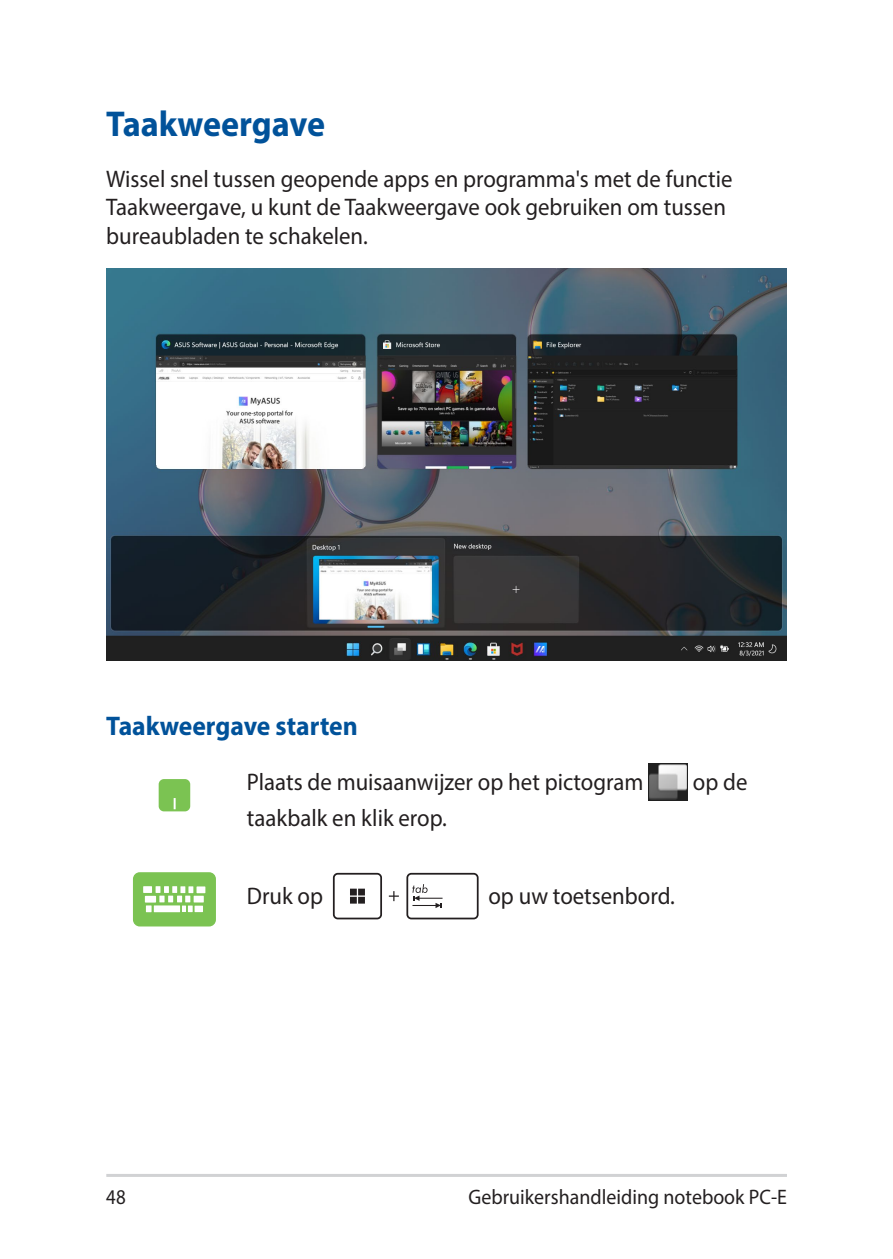
<style>
.page{position:relative;width:893px;height:1259px;background:#fff}
.page>*{position:absolute;margin:0;border:0;box-sizing:border-box;transform-origin:0 0}
.t1{font:700 36px "Myriad Pro";color:#01529a;scale:.95 1}
.t2{font:700 27px "Myriad Pro";color:#01529a;scale:.95 1}
.t3{font:24px/28.8px "Myriad Pro";color:#231f20;scale:.95 1}
.t4{font:21px "Myriad Pro";color:#231f20;scale:.95 1}
.t5{font:21px "Myriad Pro";color:#231f20;scale:.9 1}
</style>
<div class="page">
<hr style="left:106px;top:1174px;width:681px;height:3px;background:#d1d2d4">
<img style="left:106px;top:268px;width:681px;height:393px">
<div style="left:159px;top:779px;width:31px;height:32px;background:#7bc352;border-radius:5px"></div>
<svg style="left:174px;top:798px;width:2px;height:11px"></svg>
<img style="left:648px;top:763px;width:40px;height:38px">
<div style="left:134px;top:873px;width:81px;height:52px;background:#7bc352;border-radius:6px"></div>
<div style="left:133px;top:872px;width:83px;height:54px;border:2px solid #7bc352;border-radius:6px"></div>
<div style="left:197px;top:886px;width:8px;height:7px;background:#fff"></div>
<div style="left:145px;top:896px;width:11px;height:6px;background:#fff"></div>
<div style="left:146px;top:905px;width:6px;height:7px;background:#fff"></div>
<div style="left:154px;top:905px;width:26px;height:7px;background:#fff"></div>
<div style="left:194px;top:895px;width:10px;height:7px;background:#fff"></div>
<svg style="left:156px;top:886px;width:37px;height:26px"></svg>
<div style="left:195px;top:905px;width:8px;height:7px;background:#fff"></div>
<div style="left:143px;top:886px;width:9px;height:7px;background:#fff"></div>
<div style="left:406px;top:873px;width:73px;height:46px;border:2px solid #231f20;border-radius:4px"></div>
<svg style="left:412px;top:884px;width:31px;height:24px"></svg>
<svg style="left:389px;top:891px;width:10px;height:10px"></svg>
<div style="left:333px;top:873px;width:49px;height:46px;border:2px solid #231f20;border-radius:4px"></div>
<div style="left:350px;top:896px;width:7px;height:7px;background:#231f20"></div>
<div style="left:358px;top:888px;width:7px;height:7px;background:#231f20"></div>
<div style="left:350px;top:888px;width:7px;height:7px;background:#231f20"></div>
<div style="left:358px;top:896px;width:7px;height:7px;background:#231f20"></div>
<h1 class="t1" style="left:106px;top:101px;width:232px">Taakweergave</h1>
<p class="t3" style="left:106px;top:164px;width:661px">Wissel snel tussen geopende apps en programma's met de functie<br>Taakweergave, u kunt de Taakweergave ook gebruiken om tussen bureaubladen te schakelen.</p>
<p class="t2" style="left:106px;top:708px;width:266px">Taakweergave starten</p>
<p class="t3" style="left:247px;top:767px;width:419px">Plaats de muisaanwijzer op het pictogram</p>
<p class="t3" style="left:693px;top:767px;width:59px">op de</p>
<p class="t3" style="left:247px;top:803px;width:212px">taakbalk en klik erop.</p>
<p class="t3" style="left:247px;top:881px;width:82px">Druk op</p>
<p class="t3" style="left:488px;top:881px;width:198px">op uw toetsenbord.</p>
<p class="t5" style="left:106px;top:1184px;width:23px">48</p>
<p class="t4" style="left:468px;top:1184px;width:337px">Gebruikershandleiding notebook PC-E</p>
</div>
